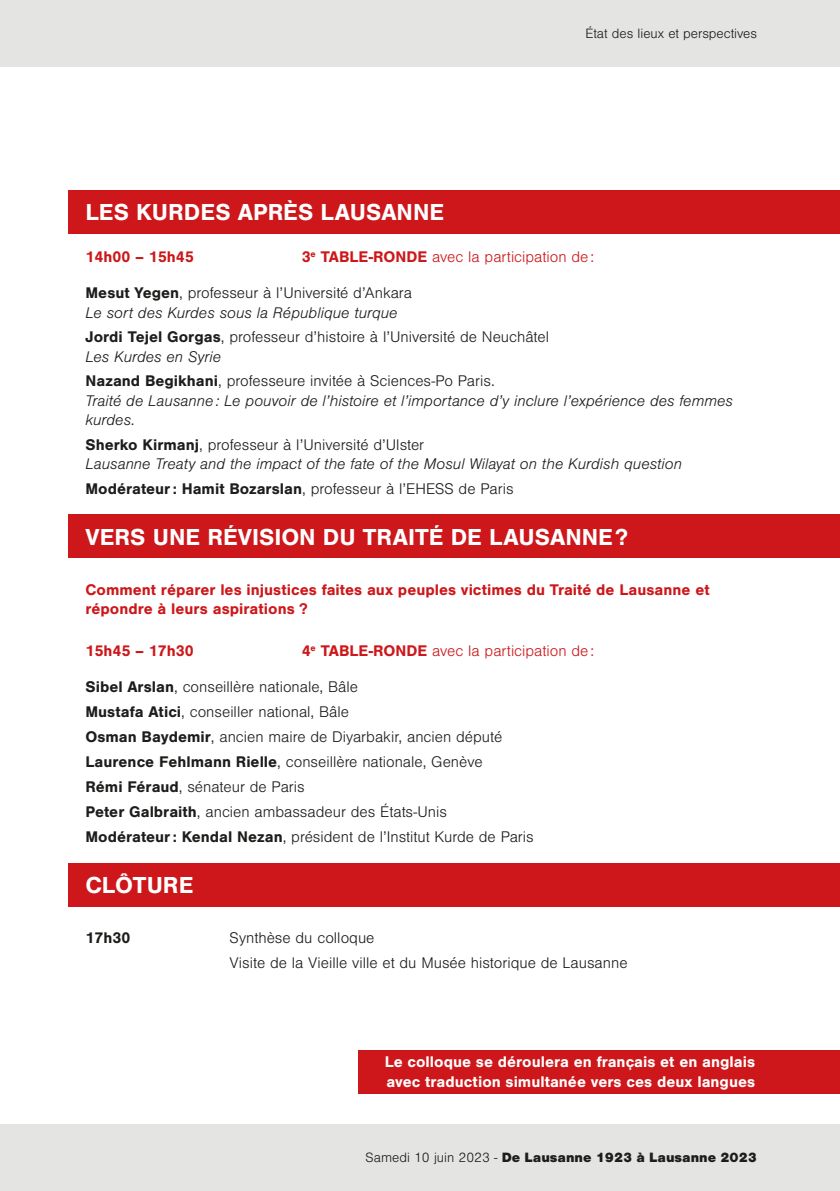
<style>
.page{position:relative;width:840px;height:1191px;background:#fff}
.page>*{position:absolute;margin:0;border:0;box-sizing:border-box;transform-origin:0 0}
.t1{font:700 24px "Nimbus San";color:#fff}
.t2{font:300 16px/24.8px "Nimbus San";color:#1d1d1b}
.t3{font:italic 300 16px/19.2px "Nimbus San";color:#1d1d1b}
.t4{font:700 16px/19.2px "Nimbus San";color:#cd171a}
.t5{font:700 16px/19.2px "Nimbus San";color:#fff}
.t6{font:300 16px "Nimbus San";color:#cd171a}
.t7{font:700 16px "Nimbus San";color:#1d1d1b}
.t8{font:900 14px "Nimbus San";color:#1d1d1b}
.t9{font:300 14px "Nimbus San";color:#1d1d1b}
.s1{font-weight:700}
.s2{font-weight:700;font-style:normal}
.s3{font-style:normal}
.s4{font-style:italic}
.s5{font-weight:300}
</style>
<div class="page">
<div style="left:0;top:0;width:839px;height:67px;background:#e4e4e3"></div>
<div style="left:0;top:1124px;width:839px;height:67px;background:#e4e4e3"></div>
<div style="left:358px;top:1050px;width:481px;height:44px;background:#cd171a"></div>
<div style="left:68px;top:514px;width:771px;height:44px;background:#cd171a"></div>
<div style="left:68px;top:863px;width:771px;height:44px;background:#cd171a"></div>
<div style="left:68px;top:190px;width:771px;height:43px;background:#cd171a"></div>
<p class="t9" style="left:585px;top:26px;width:173px">État des lieux et perspectives</p>
<h1 class="t1" style="left:85px;top:199px;width:360px">LES KURDES APRÈS LAUSANNE</h1>
<p class="t4" style="left:85px;top:247px;width:110px">14h00 – 15h45</p>
<p class="t6" style="left:301px;top:248px;width:294px"><span class="s1">3</span><sup>e</sup> <span class="s1">TABLE-RONDE</span> avec la participation de :</p>
<p class="t3" style="left:85px;top:284px;width:328px"><span class="s2">Mesut Yegen</span><span class="s3">, professeur à l’Université d’Ankara<br></span>Le sort des Kurdes sous la République turque</p>
<p class="t2" style="left:85px;top:328px;width:465px;line-height:19.2px"><span class="s1">Jordi Tejel Gorgas</span>, professeur d’histoire à l’Université de Neuchâtel<br><span class="s4">Les Kurdes en Syrie</span></p>
<p class="t3" style="left:85px;top:372px;width:648px"><span class="s2">Nazand Begikhani</span><span class="s3">, professeure invitée à Sciences-Po Paris.<br></span>Traité de Lausanne : Le pouvoir de l’histoire et l’importance d’y inclure l’expérience des femmes kurdes.</p>
<p class="t3" style="left:85px;top:435px;width:598px"><span class="s2">Sherko Kirmanj</span><span class="s3">, professeur à l’Université d’Ulster<br></span>Lausanne Treaty and the impact of the fate of the Mosul Wilayat on the Kurdish question</p>
<p class="t2" style="left:85px;top:476px;width:429px"><span class="s1">Modérateur: Hamit Bozarslan</span>, professeur à l’EHESS de Paris</p>
<h1 class="t1" style="left:85px;top:524px;width:543px">VERS UNE RÉVISION DU TRAITÉ DE LAUSANNE?</h1>
<p class="t4" style="left:85px;top:580px;width:625px">Comment réparer les injustices faites aux peuples victimes du Traité de Lausanne et répondre à leurs aspirations ?</p>
<p class="t4" style="left:85px;top:641px;width:110px">15h45 – 17h30</p>
<p class="t6" style="left:301px;top:642px;width:294px"><span class="s1">4</span><sup>e</sup> <span class="s1">TABLE-RONDE</span> avec la participation de :</p>
<p class="t2" style="left:85px;top:675px;width:449px"><span class="s1">Sibel Arslan</span>, conseillère nationale, Bâle<br><span class="s1">Mustafa Atici</span>, conseiller national, Bâle<br><span class="s1">Osman Baydemir</span>, ancien maire de Diyarbakir, ancien député <span class="s1">Laurence Fehlmann Rielle</span>, conseillère nationale, Genève<br><span class="s1">Rémi Féraud</span>, sénateur de Paris<br><span class="s1">Peter Galbraith</span>, ancien ambassadeur des États-Unis <span class="s1">Modérateur: Kendal Nezan</span>, président de l’Institut Kurde de Paris</p>
<h1 class="t1" style="left:85px;top:871px;width:109px">CLÔTURE</h1>
<p class="t7" style="left:85px;top:928px;width:46px">17h30</p>
<p class="t2" style="left:229px;top:925px;width:399px">Synthèse du colloque<br>Visite de la Vieille ville et du Musée historique de Lausanne</p>
<p class="t5" style="left:384px;top:1052px;width:371px">Le colloque se déroulera en français et en anglais avec traduction simultanée vers ces deux langues</p>
<p class="t8" style="left:365px;top:1149px;width:393px"><span class="s5">Samedi 10 juin 2023 -</span> De Lausanne 1923 à Lausanne 2023</p>
</div>
